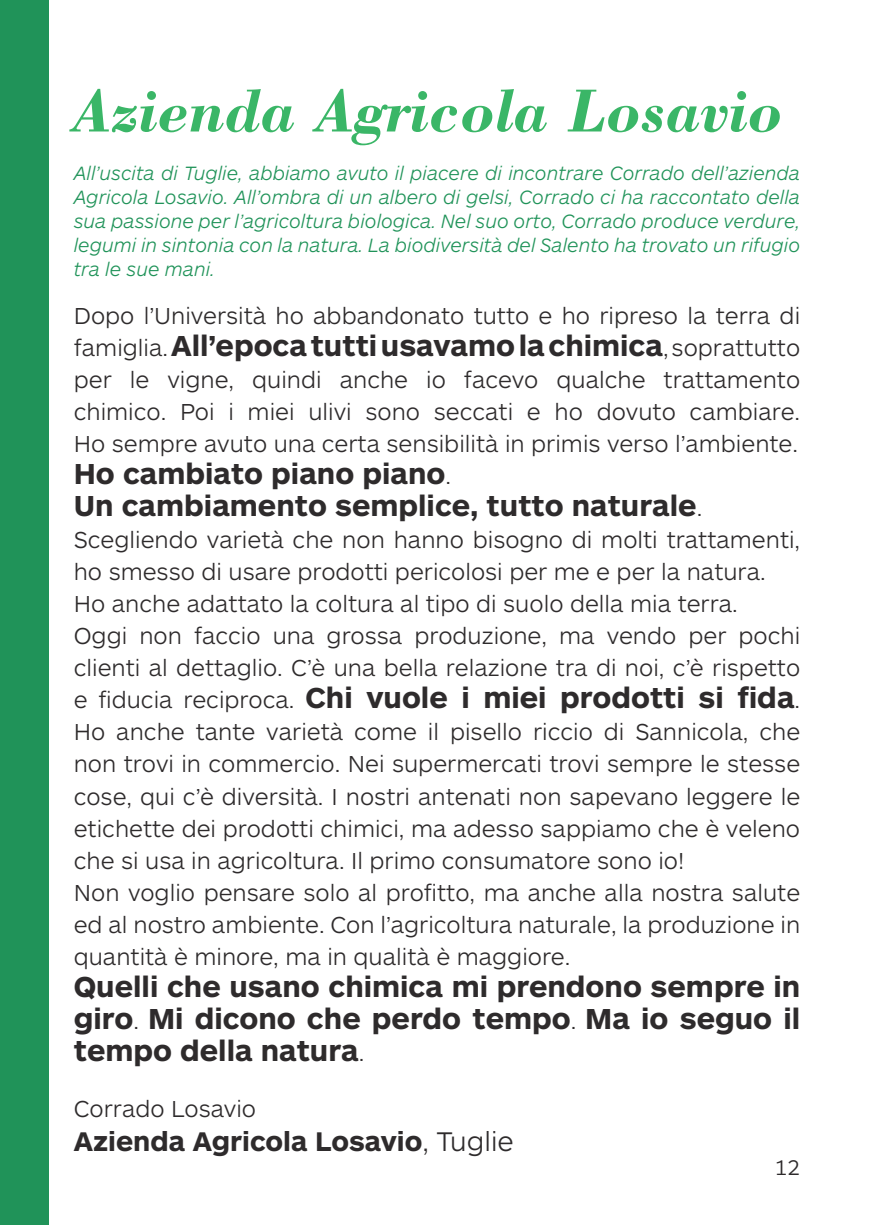
<style>
.page{position:relative;width:874px;height:1225px;background:#fff}
.page>*{position:absolute;margin:0;border:0;box-sizing:border-box;transform-origin:0 0}
.t1{font:italic 700 64px "Bodoni BT";color:#3ab667}
.t2{font:700 30px/32px "ARS Maquette Pro";color:#2e2b2c}
.t3{font:700 28px "ARS Maquette Pro";color:#2e2b2c}
.t4{font:300 24px/32px "ARS Maquette Pro";color:#2e2b2c}
.t5{font:300 22px "ARS Maquette Pro";color:#2e2b2c}
.t6{font:italic 300 20px/24px "ARS Maquette Pro";letter-spacing:-.005em;color:#209359;text-align:justify}
.s1{font-weight:300;font-size:24px}
.s2{font-weight:300}
</style>
<div class="page">
<div style="left:0;top:0;width:48px;height:1225px;background:#209359"></div>
<h1 class="t1" style="left:74px;top:71px;width:711px">Azienda Agricola Losavio</h1>
<p class="t6" style="left:74px;top:159px;width:727px">All’uscita di Tuglie, abbiamo avuto il piacere di incontrare Corrado dell’azienda Agricola Losavio. All’ombra di un albero di gelsi, Corrado ci ha raccontato della sua passione per l’agricoltura biologica. Nel suo orto, Corrado produce verdure, legumi in sintonia con la natura. La biodiversità del Salento ha trovato un rifugio tra le sue mani.</p>
<p class="t4" style="left:74px;top:299px;width:727px">Dopo l’Università ho abbandonato tutto e ho ripreso la terra di</p>
<p class="t2" style="left:74px;top:328px;width:727px"><span class="s1">famiglia.</span> All’epoca tutti usavamo la chimica<span class="s1">, soprattutto</span></p>
<p class="t4" style="left:74px;top:363px;width:727px;text-align:justify">per le vigne, quindi anche io facevo qualche trattamento chimico. Poi i miei ulivi sono seccati e ho dovuto cambiare.<br>Ho sempre avuto una certa sensibilità in primis verso l’ambiente.</p>
<p class="t2" style="left:74px;top:456px;width:629px">Ho cambiato piano piano<span class="s1">.<br></span>Un cambiamento semplice, tutto naturale<span class="s1">.</span></p>
<p class="t4" style="left:74px;top:523px;width:727px">Scegliendo varietà che non hanno bisogno di molti trattamenti, ho smesso di usare prodotti pericolosi per me e per la natura.<br>Ho anche adattato la coltura al tipo di suolo della mia terra.<br>Oggi non faccio una grossa produzione, ma vendo per pochi clienti al dettaglio. C’è una bella relazione tra di noi, c’è rispetto</p>
<p class="t2" style="left:74px;top:680px;width:727px"><span class="s1">e fiducia reciproca.</span> Chi vuole i miei prodotti si fida<span class="s1">.</span></p>
<p class="t4" style="left:74px;top:715px;width:727px">Ho anche tante varietà come il pisello riccio di Sannicola, che non trovi in commercio. Nei supermercati trovi sempre le stesse cose, qui c’è diversità. I nostri antenati non sapevano leggere le etichette dei prodotti chimici, ma adesso sappiamo che è veleno che si usa in agricoltura. Il primo consumatore sono io!<br>Non voglio pensare solo al profitto, ma anche alla nostra salute ed al nostro ambiente. Con l’agricoltura naturale, la produzione in quantità è minore, ma in qualità è maggiore.</p>
<p class="t2" style="left:74px;top:968px;width:727px;text-align:justify">Quelli che usano chimica mi prendono sempre in giro<span class="s1">.</span> Mi dicono che perdo tempo<span class="s1">.</span> Ma io seguo il tempo della natura<span class="s1">.</span></p>
<p class="t4" style="left:74px;top:1091px;width:184px">Corrado Losavio</p>
<p class="t3" style="left:74px;top:1122px;width:441px">Azienda Agricola Losavio<span class="s2">, Tuglie</span></p>
<p class="t5" style="left:774px;top:1152px;width:27px">12</p>
</div>
